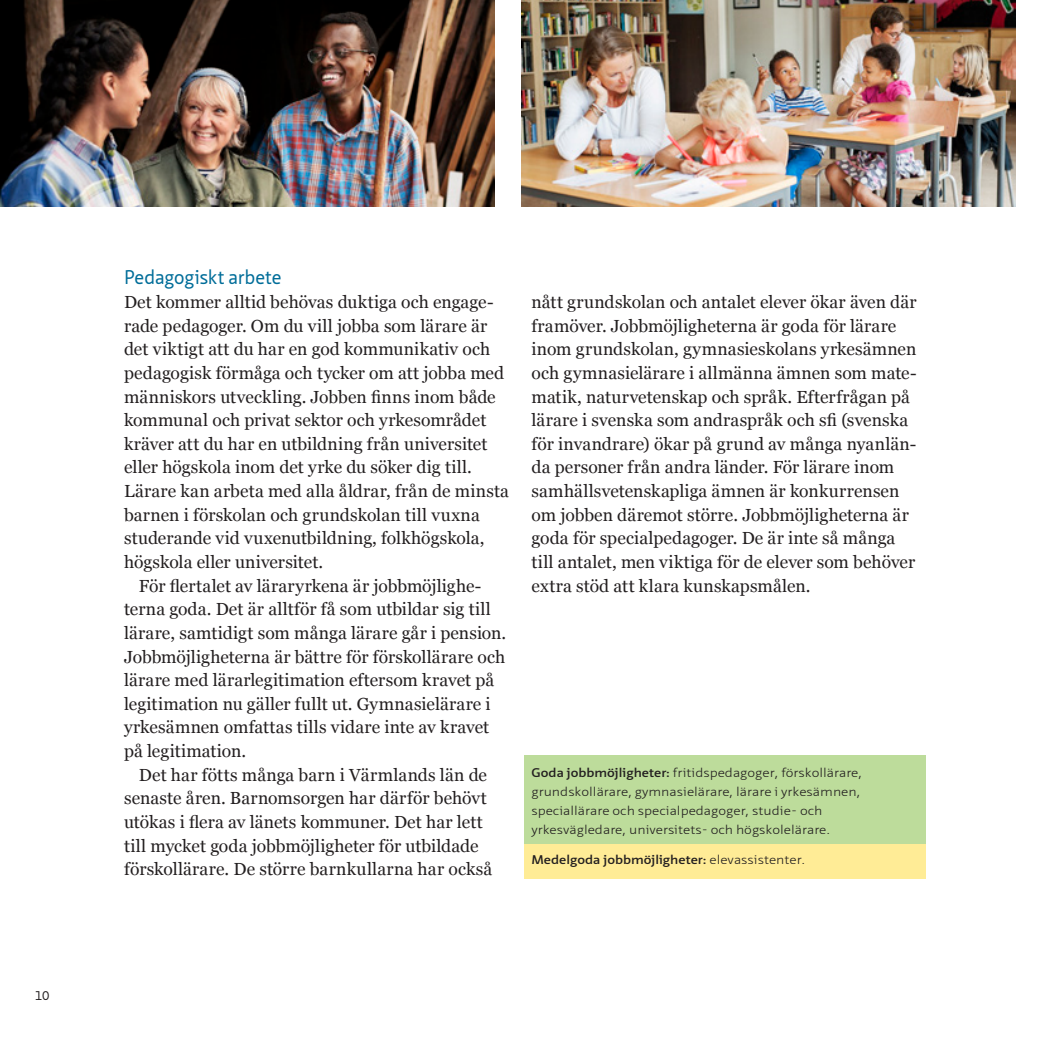
<style>
.page{position:relative;width:1042px;height:1042px;background:#fff}
.page>*{position:absolute;margin:0;border:0;box-sizing:border-box;transform-origin:0 0}
.Brödtext{font:19.25px "Neue Sans Pro";letter-spacing:-.005em;color:#006d99}
.Brödtext-2{font:17.5px/23.6px "Georgia";letter-spacing:.005em;color:#231f20}
.Brödtext-3{font:300 12.25px/19.2px "Neue Sans Pro";color:#231f20;scale:1.17 1}
.Brödtext-4{font:600 12.25px "Neue Sans Pro";color:#231f20;scale:1.17 1}
.t1{font:12.25px "Neue Sans Pro";color:#231f20}
.s1{font-weight:600}
.s2{font-weight:300}
</style>
<div class="page">
<img style="left:0;top:0;width:495px;height:207px">
<img style="left:521px;top:0;width:495px;height:207px">
<div style="left:524px;top:755px;width:401px;height:89px;background:#bddc9b"></div>
<div style="left:524px;top:844px;width:401px;height:34px;background:#ffec96"></div>
<p class="t1" style="left:35px;top:988px;width:16px">10</p>
<p class="Brödtext" style="left:124px;top:265px;width:159px">Pedagogiskt arbete</p>
<p class="Brödtext-2" style="left:124px;top:291px;width:386px">Det kommer alltid behövas duktiga och engage&shy;rade pedagoger. Om du vill jobba som lärare är det viktigt att du har en god kommunikativ och pedagogisk förmåga och tycker om att jobba med människors utveckling. Jobben finns inom både kommunal och privat sektor och yrkesområdet kräver att du har en utbildning från universitet eller högskola inom det yrke du söker dig till.<br>Lärare kan arbeta med alla åldrar, från de minsta barnen i förskolan och grundskolan till vuxna studerande vid vuxenutbildning, folkhögskola, högskola eller universitet.</p>
<p class="Brödtext-2" style="left:124px;top:574px;width:384px;text-indent:15px">För flertalet av läraryrkena är jobbmöjlighe&shy;terna goda. Det är alltför få som utbildar sig till lärare, samtidigt som många lärare går i pension.<br>Jobbmöjligheterna är bättre för förskollärare och lärare med lärarlegitimation eftersom kravet på legitimation nu gäller fullt ut. Gymnasielärare i yrkesämnen omfattas tills vidare inte av kravet på legitimation.</p>
<p class="Brödtext-2" style="left:124px;top:763px;width:370px;text-indent:15px">Det har fötts många barn i Värmlands län de senaste åren. Barnomsorgen har därför behövt utökas i flera av länets kommuner. Det har lett till mycket goda jobbmöjligheter för utbildade förskollärare. De större barnkullarna har också</p>
<p class="Brödtext-2" style="left:531px;top:291px;width:387px">nått grundskolan och antalet elever ökar även där framöver. Jobbmöjligheterna är goda för lärare inom grundskolan, gymnasieskolans yrkesämnen och gymnasielärare i allmänna ämnen som mate&shy;matik, naturvetenskap och språk. Efterfrågan på lärare i svenska som andraspråk och sfi (svenska för invandrare) ökar på grund av många nyanlän&shy;da personer från andra länder. För lärare inom samhällsvetenskapliga ämnen är konkurrensen om jobben däremot större. Jobbmöjligheterna är goda för specialpedagoger. De är inte så många till antalet, men viktiga för de elever som behöver extra stöd att klara kunskapsmålen.</p>
<p class="Brödtext-3" style="left:531px;top:762px;width:284px"><span class="s1">Goda jobbmöjligheter:</span> fritidspedagoger, förskollärare, grundskollärare, gymnasielärare, lärare i yrkesämnen, speciallärare och specialpedagoger, studie- och yrkesvägledare, universitets- och högskolelärare.</p>
<p class="Brödtext-4" style="left:531px;top:851px;width:236px">Medelgoda jobbmöjligheter: <span class="s2">elevassistenter.</span></p>
</div>
